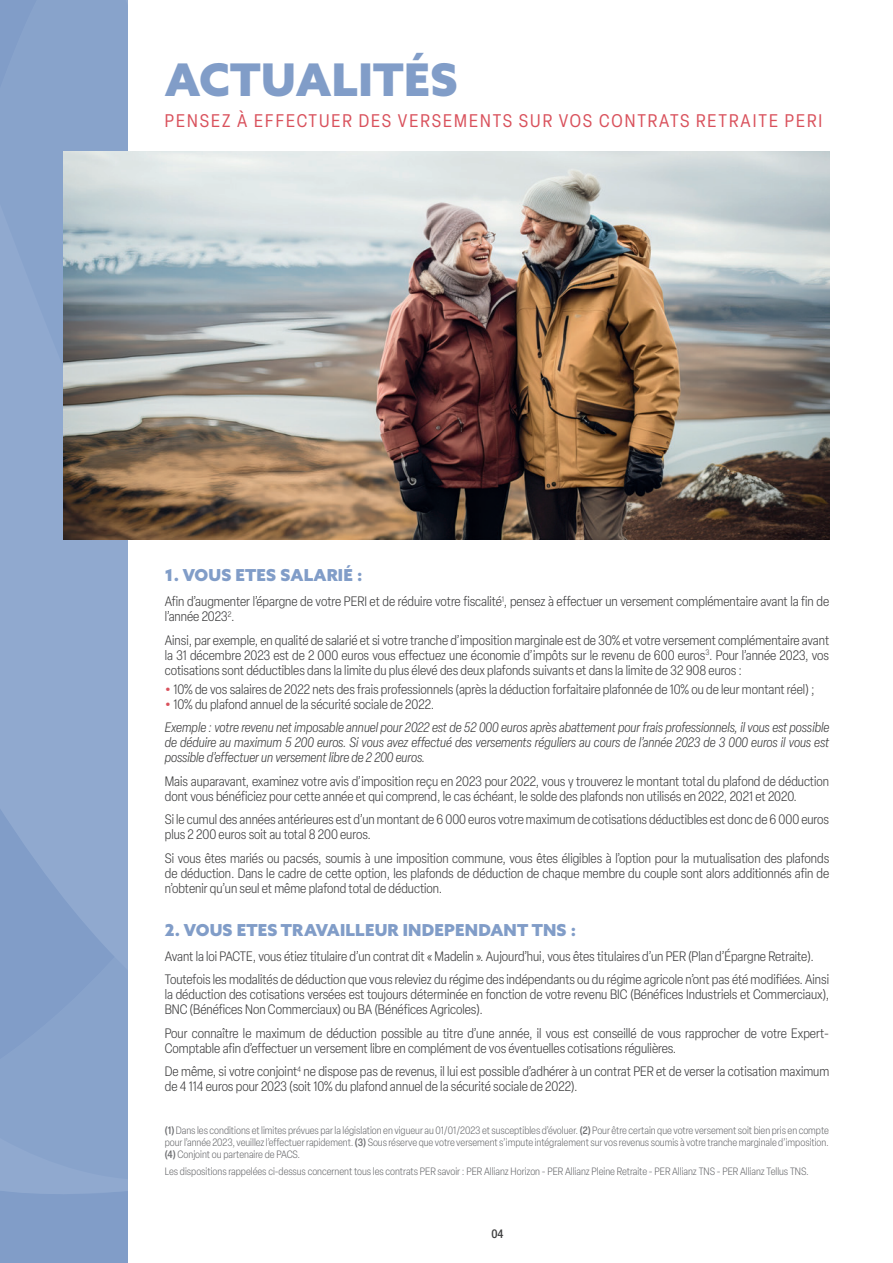
<style>
.page{position:relative;width:893px;height:1263px;background:#fff}
.page>*{position:absolute;margin:0;border:0;box-sizing:border-box;transform-origin:0 0}
.t1{font:900 45px "Azo Sans";letter-spacing:.01em;color:#819dc8}
.t2{font:condensed 18px "Elza";letter-spacing:.11em;color:#d9515c}
.t3{font:900 16.5px "Azo Sans";letter-spacing:.01em;color:#819dc8}
.t4{font:300 condensed 13.5px/15px "Elza";color:#3e3e3f}
.t5{font:italic 300 condensed 13.5px/23.5px "Elza";color:#3e3e3f}
.t6{font:500 condensed 12px "Elza";color:#3e3e3f}
.t7{font:300 condensed 10.5px/12px "Elza";color:#6c6d70;text-align:justify}
.s1{font-weight:600;font-size:16.5px;color:#d9515c}
.s2{font-weight:600;font-style:normal;font-size:16.5px;color:#d9515c}
.s3{font-style:normal}
.s4{font-weight:500}
</style>
<div class="page">
<div style="left:0;top:0;width:128px;height:1263px;background:#88a3cb"></div>
<img style="left:64px;top:151px;width:765px;height:388px">
<h1 class="t1" style="left:165px;top:50px;width:294px">ACTUALITÉS</h1>
<h2 class="t2" style="left:165px;top:109px;width:659px">PENSEZ À EFFECTUER DES VERSEMENTS SUR VOS CONTRATS RETRAITE PERI</h2>
<p class="t3" style="left:165px;top:564px;width:199px">1. VOUS ETES SALARIÉ :</p>
<p class="t4" style="left:165px;top:593px;width:666px">Afin d’augmenter l’épargne de votre PERI et de réduire votre fiscalité<sup>1</sup>, pensez à effectuer un versement complémentaire avant la fin de l’année 2023<sup>2</sup>.</p>
<p class="t4" style="left:165px;top:632px;width:666px;text-align:justify">Ainsi, par exemple, en qualité de salarié et si votre tranche d’imposition marginale est de 30% et votre versement complémentaire avant la 31 décembre 2023 est de 2 000 euros vous effectuez une économie d’impôts sur le revenu de 600 euros<sup>3</sup>. Pour l’année 2023, vos cotisations sont déductibles dans la limite du plus élevé des deux plafonds suivants et dans la limite de 32 908 euros :</p>
<p class="t4" style="left:165px;top:681px;width:651px"><span class="s1">•</span> 10% de vos salaires de 2022 nets des frais professionnels (après la déduction forfaitaire plafonnée de 10% ou de leur montant réel) ;</p>
<p class="t5" style="left:165px;top:692px;width:666px"><span class="s2">•</span> <span class="s3">10% du plafond annuel de la sécurité sociale de 2022.<br></span>Exemple : votre revenu net imposable annuel pour 2022 est de 52 000 euros après abattement pour frais professionnels, il vous est possible</p>
<p class="t5" style="left:165px;top:735px;width:666px;line-height:15px">de déduire au maximum 5 200 euros. Si vous avez effectué des versements réguliers au cours de l’année 2023 de 3 000 euros il vous est possible d’effectuer un versement libre de 2 200 euros.</p>
<p class="t4" style="left:165px;top:773px;width:666px">Mais auparavant, examinez votre avis d’imposition reçu en 2023 pour 2022, vous y trouverez le montant total du plafond de déduction dont vous bénéficiez pour cette année et qui comprend, le cas échéant, le solde des plafonds non utilisés en 2022, 2021 et 2020.</p>
<p class="t4" style="left:165px;top:812px;width:666px">Si le cumul des années antérieures est d’un montant de 6 000 euros votre maximum de cotisations déductibles est donc de 6 000 euros plus 2 200 euros soit au total 8 200 euros.</p>
<p class="t4" style="left:165px;top:850px;width:666px;text-align:justify">Si vous êtes mariés ou pacsés, soumis à une imposition commune, vous êtes éligibles à l’option pour la mutualisation des plafonds de déduction. Dans le cadre de cette option, les plafonds de déduction de chaque membre du couple sont alors additionnés afin de n’obtenir qu’un seul et même plafond total de déduction.</p>
<p class="t3" style="left:165px;top:919px;width:413px">2. VOUS ETES TRAVAILLEUR INDEPENDANT TNS :</p>
<p class="t4" style="left:165px;top:944px;width:666px;line-height:23.5px">Avant la loi PACTE, vous étiez titulaire d’un contrat dit « Madelin ». Aujourd’hui, vous êtes titulaires d’un PER (Plan d’Épargne Retraite).<br>Toutefois les modalités de déduction que vous releviez du régime des indépendants ou du régime agricole n’ont pas été modifiées. Ainsi</p>
<p class="t4" style="left:165px;top:987px;width:666px">la déduction des cotisations versées est toujours déterminée en fonction de votre revenu BIC (Bénéfices Industriels et Commerciaux),<br>BNC (Bénéfices Non Commerciaux) ou BA (Bénéfices Agricoles).</p>
<p class="t4" style="left:165px;top:1025px;width:666px">Pour connaître le maximum de déduction possible au titre d’une année, il vous est conseillé de vous rapprocher de votre Expert-<br>Comptable afin d’effectuer un versement libre en complément de vos éventuelles cotisations régulières.</p>
<p class="t4" style="left:165px;top:1064px;width:666px">De même, si votre conjoint<sup>4</sup> ne dispose pas de revenus, il lui est possible d’adhérer à un contrat PER et de verser la cotisation maximum de 4 114 euros pour 2023 (soit 10% du plafond annuel de la sécurité sociale de 2022).</p>
<p class="t7" style="left:165px;top:1124px;width:666px"><span class="s4">(1)</span> Dans les conditions et limites prévues par la législation en vigueur au 01/01/2023 et susceptibles d’évoluer. <span class="s4">(2)</span> Pour être certain que votre versement soit bien pris en compte pour l’année 2023, veuillez l’effectuer rapidement. <span class="s4">(3)</span> Sous réserve que votre versement s’impute intégralement sur vos revenus soumis à votre tranche marginale d’imposition. <span class="s4">(4)</span> Conjoint ou partenaire de PACS.</p>
<p class="t7" style="left:165px;top:1164px;width:646px">Les dispositions rappelées ci-dessus concernent tous les contrats PER savoir : PER Allianz Horizon - PER Allianz Pleine Retraite - PER Allianz TNS - PER Allianz Tellus TNS.</p>
<p class="t6" style="left:491px;top:1226px;width:14px">04</p>
</div>
